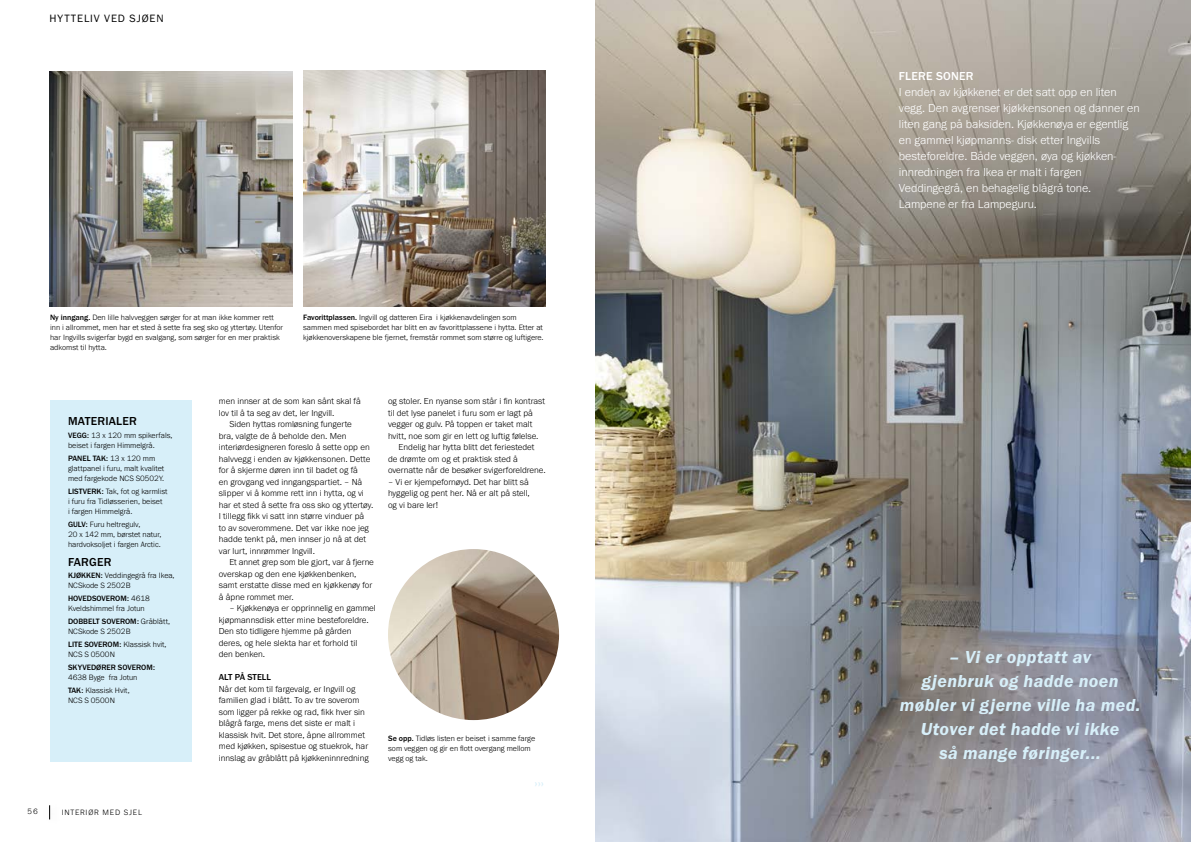
<style>
.page{position:relative;width:1191px;height:842px;background:#fff}
.page>*{position:absolute;margin:0;border:0;box-sizing:border-box;transform-origin:0 0}
.t1{font:18px/24px "Franklin Gothic URW Dem Ita";letter-spacing:.02em;color:#d7eff9;text-align:center}
.t2{font:15px "Franklin Gothic URW Boo";color:#d7eff9}
.t3{font:300 12px/16px "Franklin Gothic URW";color:#fff}
.t4{font:500 12px "Franklin Gothic URW";letter-spacing:.02em;color:#000}
.t5{font:500 12px "Franklin Gothic URW";letter-spacing:.02em;color:#fff}
.t6{font:11px "Franklin Gothic URW Boo";letter-spacing:.08em;color:#000}
.t7{font:300 9px/11.5px "Franklin Gothic URW";color:#000}
.t8{font:500 9px "Franklin Gothic URW";color:#000}
.t9{font:300 8px/10px "Franklin Gothic URW";color:#000}
.t10{font:500 8px "Franklin Gothic URW";color:#000}
.t11{font:300 8px "Franklin Gothic URW";letter-spacing:.1em;color:#000}
.s1{font-weight:500}
</style>
<div class="page">
<svg style="left:49px;top:805px;width:1px;height:14px"></svg>
<img style="left:595px;top:0;width:596px;height:842px">
<img style="left:303px;top:71px;width:243px;height:235px">
<img style="left:50px;top:71px;width:242px;height:235px">
<div style="left:50px;top:400px;width:141px;height:361px;background:#d7eff9"></div>
<img style="left:388px;top:549px;width:171px;height:171px;border-radius:85px">
<p class="t6" style="left:49px;top:11px;width:116px">HYTTELIV VED SJØEN</p>
<p class="t9" style="left:50px;top:312px;width:234px"><span class="s1">Ny inngang.</span> Den lille halvveggen sørger for at man ikke kommer rett inn i allrommet, men har et sted å sette fra seg sko og yttertøy. Utenfor har Ingvills svigerfar bygd en svalgang, som sørger for en mer praktisk adkomst til hytta.</p>
<p class="t9" style="left:303px;top:312px;width:242px"><span class="s1">Favorittplassen.</span> Ingvill og datteren Eira i kjøkkenavdelingen som sammen med spisebordet har blitt en av favorittplassene i hytta. Etter at kjøkkenoverskapene ble fjernet, fremstår rommet som større og luftigere.</p>
<h3 class="t4" style="left:68px;top:414px;width:70px">MATERIALER</h3>
<p class="t9" style="left:68px;top:430px;width:106px"><span class="s1">VEGG:</span> 13 x 120 mm spikerfals, beiset i fargen Himmelgrå.</p>
<p class="t9" style="left:68px;top:453px;width:98px"><span class="s1">PANEL TAK:</span> 13 x 120 mm glattpanel i furu, malt kvalitet med fargekode NCS S0502Y.</p>
<p class="t9" style="left:68px;top:486px;width:101px"><span class="s1">LISTVERK:</span> Tak, fot og karmlist i furu fra Tidløsserien, beiset<br>i fargen Himmelgrå.</p>
<p class="t9" style="left:68px;top:519px;width:95px"><span class="s1">GULV:</span> Furu heltregulv,<br>20 x 142 mm, børstet natur, hardvoksoljet i fargen Arctic.</p>
<h3 class="t4" style="left:68px;top:554px;width:45px">FARGER</h3>
<p class="t9" style="left:68px;top:571px;width:108px"><span class="s1">KJØKKEN:</span> Veddingegrå fra Ikea,<br>NCSkode S 2502B</p>
<p class="t9" style="left:68px;top:593px;width:83px"><span class="s1">HOVEDSOVEROM:</span> 4618<br>Kveldshimmel fra Jotun</p>
<p class="t9" style="left:68px;top:616px;width:104px"><span class="s1">DOBBELT SOVEROM:</span> Gråblått,<br>NCSkode S 2502B</p>
<p class="t9" style="left:68px;top:639px;width:100px"><span class="s1">LITE SOVEROM:</span> Klassisk hvit,<br>NCS S 0500N</p>
<p class="t10" style="left:68px;top:662px;width:88px">SKYVEDØRER SOVEROM:</p>
<p class="t9" style="left:68px;top:670px;width:71px;line-height:12.8px">4638 Byge fra Jotun<br><span class="s1">TAK:</span> Klassisk Hvit,</p>
<p class="t9" style="left:68px;top:695px;width:48px">NCS S 0500N</p>
<p class="t9" style="left:28px;top:806px;width:12px">56</p>
<p class="t11" style="left:62px;top:807px;width:82px">INTERIØR MED SJEL</p>
<p class="t7" style="left:219px;top:395px;width:144px">men innser at de som kan sånt skal få lov til å ta seg av det, ler Ingvill.</p>
<p class="t7" style="left:219px;top:418px;width:156px;text-indent:11px">Siden hyttas romløsning fungerte<br>bra, valgte de å beholde den. Men interiørdesigneren foreslo å sette opp en halvvegg i enden av kjøkkensonen. Dette for å skjerme døren inn til badet og få<br>en grovgang ved inngangspartiet. – Nå slipper vi å komme rett inn i hytta, og vi har et sted å sette fra oss sko og yttertøy.<br>I tillegg fikk vi satt inn større vinduer på to av soverommene. Det var ikke noe jeg hadde tenkt på, men innser jo nå at det var lurt, innrømmer Ingvill.</p>
<p class="t7" style="left:219px;top:556px;width:157px;text-indent:11px">Et annet grep som ble gjort, var å fjerne overskap og den ene kjøkkenbenken, samt erstatte disse med en kjøkkenøy for å åpne rommet mer.</p>
<p class="t7" style="left:219px;top:602px;width:158px;text-indent:11px">– Kjøkkenøya er opprinnelig en gammel kjøpmannsdisk etter mine besteforeldre.<br>Den sto tidligere hjemme på gården deres, og hele slekta har et forhold til<br>den benken.</p>
<p class="t8" style="left:219px;top:671px;width:53px">ALT PÅ STELL</p>
<p class="t7" style="left:219px;top:683px;width:151px">Når det kom til fargevalg, er Ingvill og familien glad i blått. To av tre soverom som ligger på rekke og rad, fikk hver sin blågrå farge, mens det siste er malt i klassisk hvit. Det store, åpne allrommet med kjøkken, spisestue og stuekrok, har innslag av gråblått på kjøkkeninnredning</p>
<p class="t7" style="left:388px;top:395px;width:159px">og stoler. En nyanse som står i fin kontrast</p>
<p class="t7" style="left:388px;top:407px;width:146px">til det lyse panelet i furu som er lagt på</p>
<p class="t7" style="left:388px;top:418px;width:146px">vegger og gulv. På toppen er taket malt</p>
<p class="t7" style="left:388px;top:430px;width:152px">hvitt, noe som gir en lett og luftig følelse.</p>
<p class="t7" style="left:399px;top:441px;width:137px">Endelig har hytta blitt det feriestedet</p>
<p class="t7" style="left:388px;top:453px;width:131px">de drømte om og et praktisk sted å</p>
<p class="t7" style="left:388px;top:464px;width:159px">overnatte når de besøker svigerforeldrene.</p>
<p class="t7" style="left:388px;top:476px;width:143px;text-align:justify">– Vi er kjempefornøyd. Det har blitt så hyggelig og pent her. Nå er alt på stell, og vi bare ler!</p>
<p class="t9" style="left:388px;top:733px;width:148px"><span class="s1">Se opp.</span> Tidløs listen er beiset i samme farge som veggen og gir en flott overgang mellom vegg og tak.</p>
<h2 class="t2" style="left:534px;top:774px;width:11px">›››</h2>
<h3 class="t5" style="left:899px;top:68px;width:76px">FLERE SONER</h3>
<p class="t3" style="left:899px;top:83px;width:242px">I enden av kjøkkenet er det satt opp en liten vegg. Den avgrenser kjøkkensonen og danner en liten gang på baksiden. Kjøkkenøya er egentlig en gammel kjøpmanns- disk etter Ingvills besteforeldre. Både veggen, øya og kjøkken&shy;innredningen fra Ikea er malt i fargen Veddingegrå, en behagelig blågrå tone.<br>Lampene er fra Lampeguru.</p>
<h1 class="t1" style="left:899px;top:644px;width:242px">– Vi er opptatt av<br>gjenbruk og hadde noen møbler vi gjerne ville ha med.<br>Utover det hadde vi ikke<br>så mange føringer...</h1>
</div>
